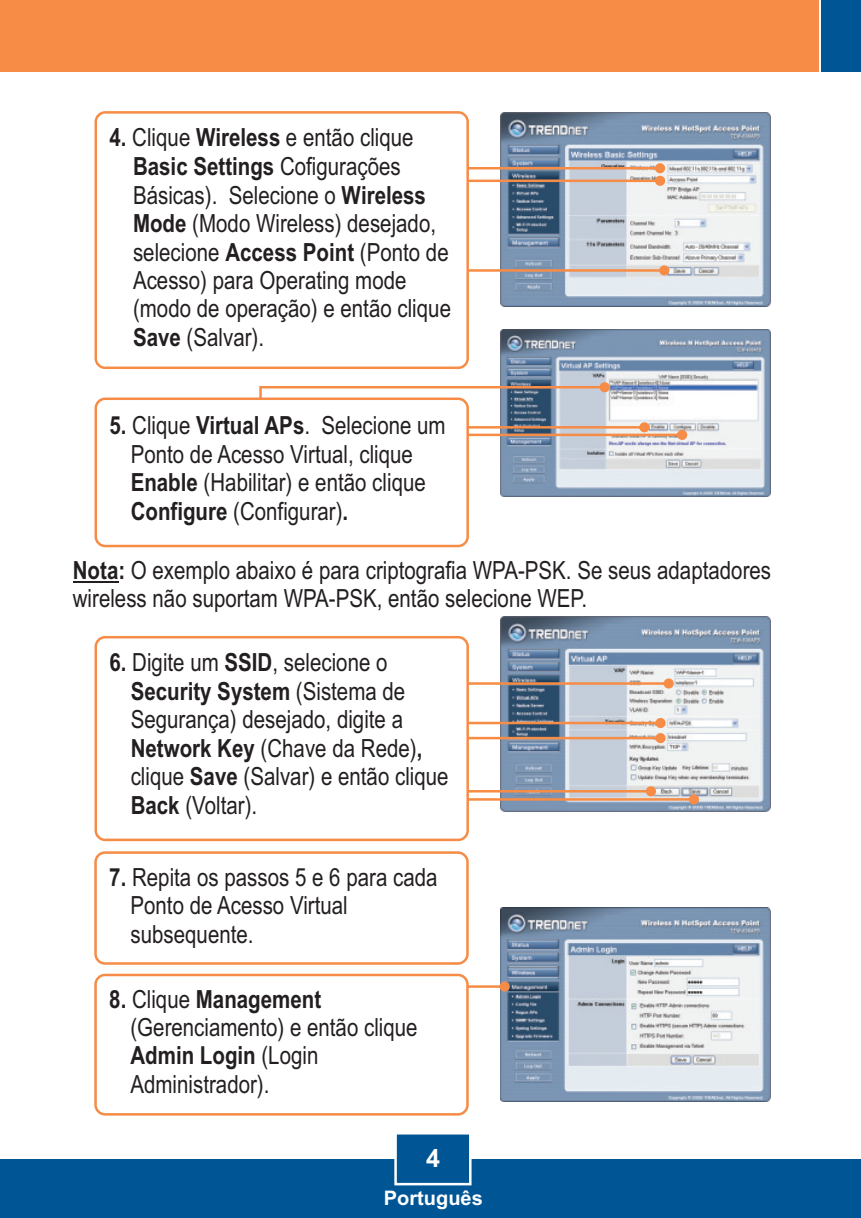
<style>
.page{position:relative;width:861px;height:1218px;background:#fff}
.page>*{position:absolute;margin:0;border:0;box-sizing:border-box;transform-origin:0 0}
.t1{font:25px/28.5px "Arial Narrow";color:#231f20}
.t2{font:700 25px "Arial";color:#fff}
.t3{font:700 20px "Arial";color:#fff}
.s1{font-weight:700}
</style>
<div class="page">
<div style="left:0;top:1159px;width:861px;height:58px;background:#005595"></div>
<div style="left:0;top:0;width:819px;height:72px;background:#f68c45"></div>
<div style="left:822px;top:0;width:39px;height:72px;background:#005595"></div>
<img style="left:500px;top:907px;width:270px;height:194px">
<img style="left:500px;top:617px;width:270px;height:194px">
<img style="left:500px;top:329px;width:270px;height:167px">
<img style="left:500px;top:112px;width:270px;height:194px">
<svg style="left:394px;top:1134px;width:78px;height:52px"></svg>
<svg style="left:259px;top:382px;width:428px;height:84px"></svg>
<svg style="left:469px;top:678px;width:205px;height:10px"></svg>
<svg style="left:469px;top:981px;width:41px;height:10px"></svg>
<div style="left:94px;top:851px;width:375px;height:113px;background:#fff;border:3px solid #f68c45;border-radius:9px"></div>
<div style="left:94px;top:973px;width:375px;height:142px;background:#fff;border:3px solid #f68c45;border-radius:9px"></div>
<svg style="left:469px;top:192px;width:200px;height:83px"></svg>
<svg style="left:469px;top:163px;width:196px;height:23px"></svg>
<div style="left:94px;top:397px;width:375px;height:150px;background:#fff;border:3px solid #f68c45;border-radius:9px"></div>
<div style="left:94px;top:111px;width:375px;height:258px;background:#fff;border:3px solid #f68c45;border-radius:9px"></div>
<hr style="left:73px;top:581px;width:45px;height:1px;background:#231f20">
<svg style="left:469px;top:712px;width:230px;height:92px"></svg>
<div style="left:94px;top:636px;width:375px;height:205px;background:#fff;border:3px solid #f68c45;border-radius:9px"></div>
<p class="t1" style="left:133px;top:126px;width:319px;text-indent:-24px"><span class="s1">4.</span> Clique <span class="s1">Wireless</span> e então clique<br><span class="s1">Basic Settings</span> Cofigurações<br>Básicas). Selecione o <span class="s1">Wireless<br>Mode</span> (Modo Wireless) desejado, selecione <span class="s1">Access Point</span> (Ponto de<br>Acesso) para Operating mode (modo de operação) e então clique<br><span class="s1">Save</span> (Salvar).</p>
<p class="t1" style="left:131px;top:413px;width:316px;text-indent:-21px"><span class="s1">5.</span> Clique <span class="s1">Virtual APs</span>. Selecione um<br>Ponto de Acesso Virtual, clique<br><span class="s1">Enable</span> (Habilitar) e então clique<br><span class="s1">Configure</span> (Configurar)<span class="s1">.</span></p>
<p class="t1" style="left:73px;top:558px;width:700px"><span class="s1">Nota:</span> O exemplo abaixo é para criptografia WPA-PSK. Se seus adaptadores wireless não suportam WPA-PSK, então selecione WEP.</p>
<p class="t1" style="left:131px;top:650px;width:319px;text-indent:-21px"><span class="s1">6.</span> Digite um <span class="s1">SSID</span>, selecione o<br><span class="s1">Security System</span> (Sistema de<br>Segurança) desejado, digite a<br><span class="s1">Network Key</span> (Chave da Rede)<span class="s1">, </span>clique <span class="s1">Save</span> (Salvar) e então clique<br><span class="s1">Back</span> (Voltar).</p>
<p class="t1" style="left:130px;top:865px;width:309px;text-indent:-21px"><span class="s1">7.</span> Repita os passos 5 e 6 para cada<br>Ponto de Acesso Virtual subsequente.</p>
<p class="t1" style="left:130px;top:986px;width:289px;text-indent:-21px"><span class="s1">8.</span> Clique <span class="s1">Management </span>(Gerenciamento) e então clique<br><span class="s1">Admin Login</span> (Login<br>Administrador).</p>
<p class="t2" style="left:426px;top:1148px;width:15px">4</p>
<p class="t3" style="left:384px;top:1190px;width:100px">Português</p>
</div>
